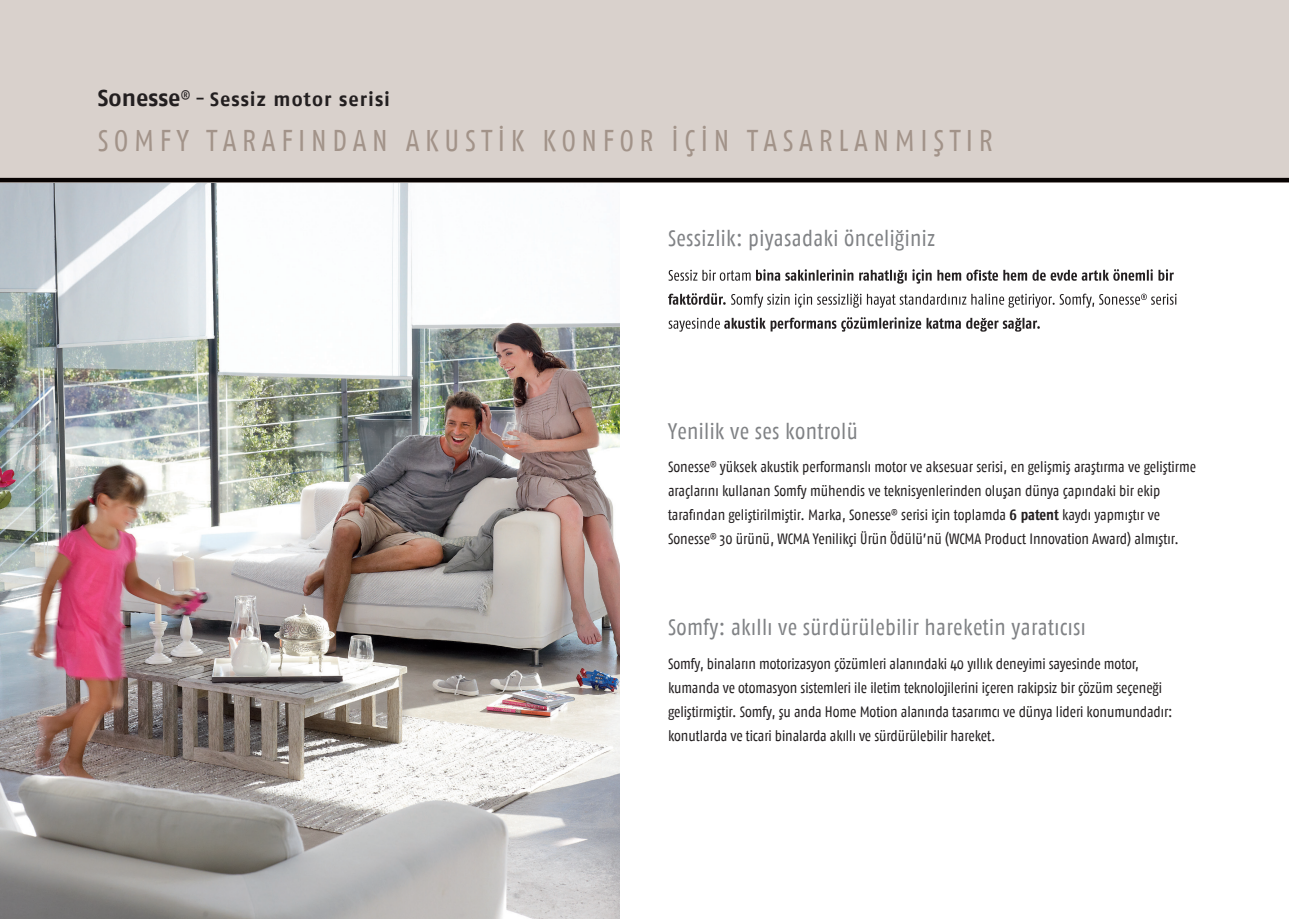
<style>
.page{position:relative;width:1289px;height:919px;background:#fff}
.page>*{position:absolute;margin:0;border:0;box-sizing:border-box;transform-origin:0 0}
.t1{font:30px "Fago Co";letter-spacing:.19em;color:#a29389}
.t2{font:22.5px "Fago Co";letter-spacing:.015em;color:#808285}
.t3{font:700 19.5px "Fago No";letter-spacing:.05em;color:#231f20}
.t4{font:15px/24px "Fago Co";letter-spacing:-.005em;color:#231f20}
.s1{font-size:23.25px}
.s2{font-family:"Fago Co";font-weight:400;font-size:22.05px}
.s3{font-family:"Fago Co Bold Tf"}
</style>
<div class="page">
<img style="left:0;top:183px;width:619px;height:735px">
<div style="left:0;top:0;width:1288px;height:183px;background:#d9d1cc"></div>
<hr style="left:0;top:178px;width:1288px;height:4px;background:#080302">
<svg style="left:668px;top:317px;width:371px;height:14px"></svg>
<svg style="left:668px;top:293px;width:508px;height:14px"></svg>
<svg style="left:668px;top:269px;width:505px;height:14px"></svg>
<h3 class="t3" style="left:98px;top:88px;width:294px"><span class="s1">Sonesse</span><sup>®</sup> <span class="s2">-</span> Sessiz motor serisi</h3>
<h1 class="t1" style="left:98px;top:123px;width:896px">SOMFY TARAFINDAN AKUSTİK KONFOR İÇİN TASARLANMIŞTIR</h1>
<h2 class="t2" style="left:668px;top:225px;width:269px">Sessizlik: piyasadaki önceliğiniz</h2>
<h2 class="t2" style="left:668px;top:418px;width:191px">Yenilik ve ses kontrolü</h2>
<p class="t4" style="left:668px;top:454px;width:529px">Sonesse<sup>®</sup> yüksek akustik performanslı motor ve aksesuar serisi, en gelişmiş araştırma ve geliştirme araçlarını kullanan Somfy mühendis ve teknisyenlerinden oluşan dünya çapındaki bir ekip tarafından geliştirilmiştir. Marka, Sonesse<sup>®</sup> serisi için toplamda <span class="s3">6 patent</span> kaydı yapmıştır ve Sonesse<sup>®</sup> 30 ürünü, WCMA Yenilikçi Ürün Ödülü’nü (WCMA Product Innovation Award) almıştır.</p>
<h2 class="t2" style="left:668px;top:614px;width:419px">Somfy: akıllı ve sürdürülebilir hareketin yaratıcısı</h2>
<p class="t4" style="left:668px;top:651px;width:506px">Somfy, binaların motorizasyon çözümleri alanındaki 40 yıllık deneyimi sayesinde motor, kumanda ve otomasyon sistemleri ile iletim teknolojilerini içeren rakipsiz bir çözüm seçeneği geliştirmiştir. Somfy, şu anda Home Motion alanında tasarımcı ve dünya lideri konumundadır: konutlarda ve ticari binalarda akıllı ve sürdürülebilir hareket.</p>
</div>
